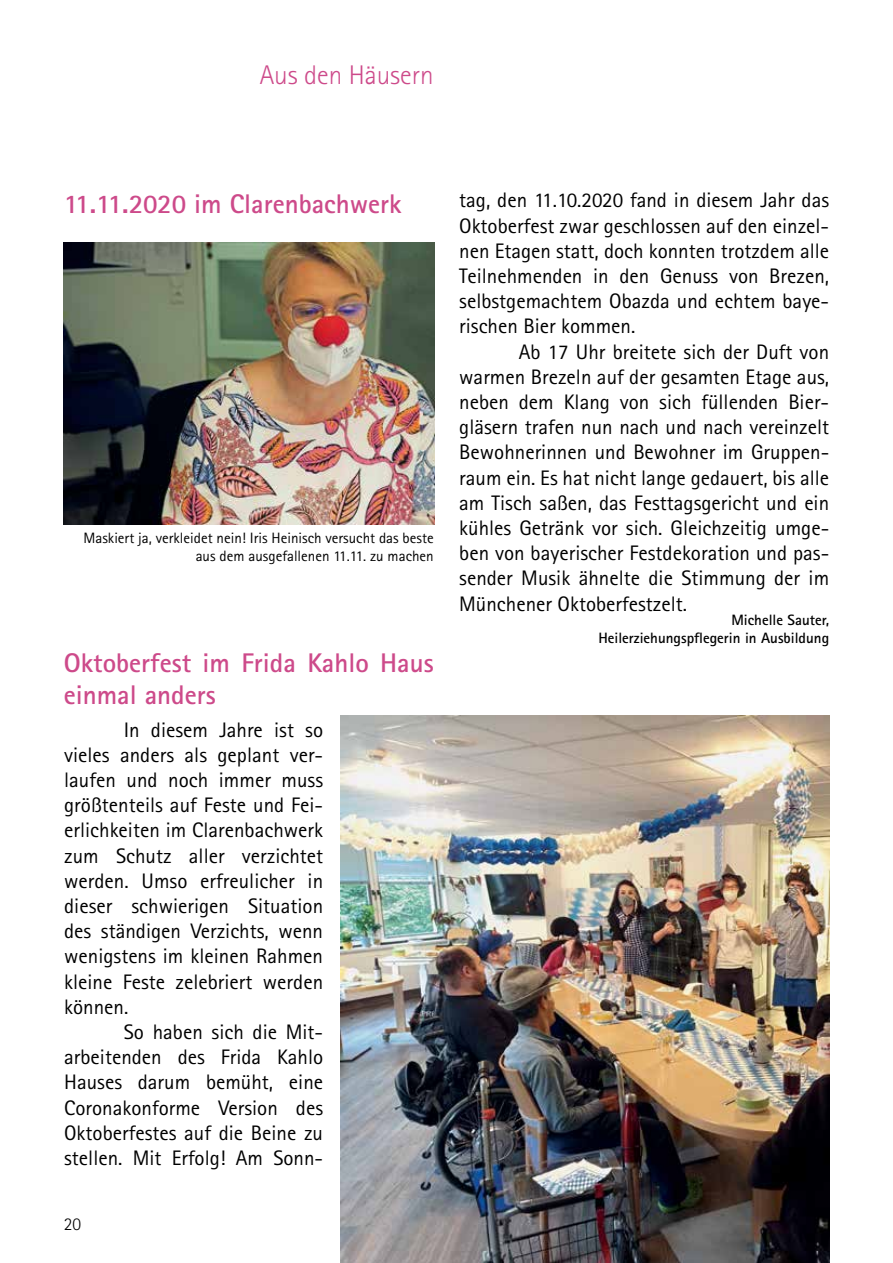
<style>
.page{position:relative;width:893px;height:1263px;background:#fff}
.page>*{position:absolute;margin:0;border:0;box-sizing:border-box;transform-origin:0 0}
.t1{font:700 27px/32.4px "Rotis Sans Serif";color:#cd4a8a}
.t2{font:300 27px "Rotis Sans Serif";color:#cd4a8a}
.t3{font:21px/25.2px "Rotis Sans Serif";color:#000;text-align:justify}
.t4{font:300 18px "Rotis Sans Serif";color:#000}
.t5{font:15px/18px "Rotis Sans Serif";color:#000;text-align:right}
.t6{font:700 15px/18px "Rotis Sans Serif";color:#000;text-align:right}
</style>
<div class="page">
<img style="left:63px;top:242px;width:371px;height:283px">
<img style="left:340px;top:716px;width:489px;height:547px">
<p class="t2" style="left:260px;top:60px;width:175px">Aus den Häusern</p>
<p class="t1" style="left:64px;top:187px;width:339px">11.11.2020 im Clarenbachwerk</p>
<p class="t5" style="left:84px;top:529px;width:352px">Maskiert ja, verkleidet nein! Iris Heinisch versucht das beste aus dem ausgefallenen 11.11. zu machen</p>
<p class="t1" style="left:64px;top:646px;width:371px">Oktoberfest im Frida Kahlo Haus einmal anders</p>
<p class="t3" style="left:64px;top:717px;width:260px;text-indent:60px">In diesem Jahre ist so vieles anders als geplant ver&shy;laufen und noch immer muss größtenteils auf Feste und Fei&shy;erlichkeiten im Clarenbachwerk zum Schutz aller verzichtet werden. Umso erfreulicher in dieser schwierigen Situation des ständigen Verzichts, wenn wenigstens im kleinen Rahmen kleine Feste zelebriert werden können.</p>
<p class="t3" style="left:64px;top:1019px;width:260px;text-indent:60px">So haben sich die Mit&shy;arbeitenden des Frida Kahlo Hauses darum bemüht, eine Coronakonforme Version des Oktoberfestes auf die Beine zu stellen. Mit Erfolg! Am Sonn-</p>
<p class="t4" style="left:64px;top:1213px;width:19px">20</p>
<p class="t3" style="left:459px;top:187px;width:371px">tag, den 11.10.2020 fand in diesem Jahr das Oktoberfest zwar geschlossen auf den einzel&shy;nen Etagen statt, doch konnten trotzdem alle Teilnehmenden in den Genuss von Brezen, selbstgemachtem Obazda und echtem baye&shy;rischen Bier kommen.</p>
<p class="t3" style="left:459px;top:339px;width:371px;text-indent:60px">Ab 17 Uhr breitete sich der Duft von warmen Brezeln auf der gesamten Etage aus, neben dem Klang von sich füllenden Bier&shy;gläsern trafen nun nach und nach vereinzelt Bewohnerinnen und Bewohner im Gruppen&shy;raum ein. Es hat nicht lange gedauert, bis alle am Tisch saßen, das Festtagsgericht und ein kühles Getränk vor sich. Gleichzeitig umge&shy;ben von bayerischer Festdekoration und pas&shy;sender Musik ähnelte die Stimmung der im Münchener Oktoberfestzelt.</p>
<p class="t6" style="left:598px;top:611px;width:232px">Michelle Sauter,<br>Heilerziehungspflegerin in Ausbildung</p>
</div>
